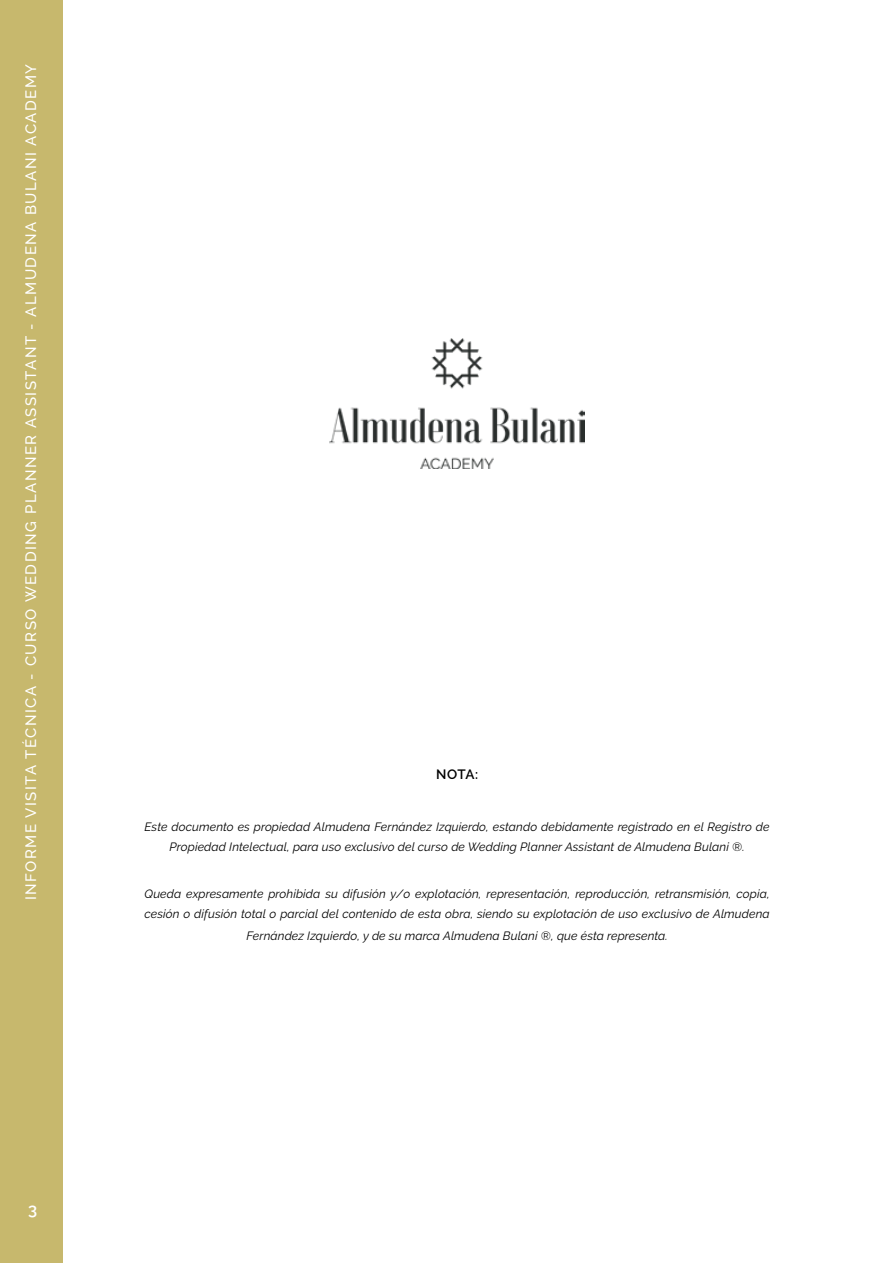
<style>
.page{position:relative;width:893px;height:1263px;background:#fff}
.page>*{position:absolute;margin:0;border:0;box-sizing:border-box;transform-origin:0 0}
.t1{font:600 16.5px "Raleway";color:#fff}
.t2{font:500 15px "Raleway";letter-spacing:.1em;color:#fff}
.t3{font:600 13.5px "Raleway";color:#000}
.t4{font:italic 12px/19.5px "Raleway";letter-spacing:.01em;color:#000;text-align:center}
</style>
<div class="page">
<div style="left:0;top:0;width:62px;height:1263px;background:#c7b86d"></div>
<img style="left:330px;top:338px;width:255px;height:131px">
<p class="t2" style="left:22px;top:900px;width:838px;rotate:-90deg">INFORME VISITA TÉCNICA - CURSO WEDDING PLANNER ASSISTANT - ALMUDENA BULANI ACADEMY</p>
<h1 class="t1" style="left:28px;top:1200px;width:11px">3</h1>
<p class="t3" style="left:436px;top:767px;width:44px">NOTA:</p>
<p class="t4" style="left:145px;top:817px;width:627px">Este documento es propiedad Almudena Fernández Izquierdo, estando debidamente registrado en el Registro de<br>Propiedad Intelectual, para uso exclusivo del curso de Wedding Planner Assistant de Almudena Bulani ®.</p>
<p class="t4" style="left:145px;top:884px;width:627px;text-align:left">Queda expresamente prohibida su difusión y/o explotación, representación, reproducción, retransmisión, copia, cesión o difusión total o parcial del contenido de esta obra, siendo su explotación de uso exclusivo de Almudena</p>
<p class="t4" style="left:246px;top:926px;width:423px">Fernández Izquierdo, y de su marca Almudena Bulani ®, que ésta representa.</p>
</div>
